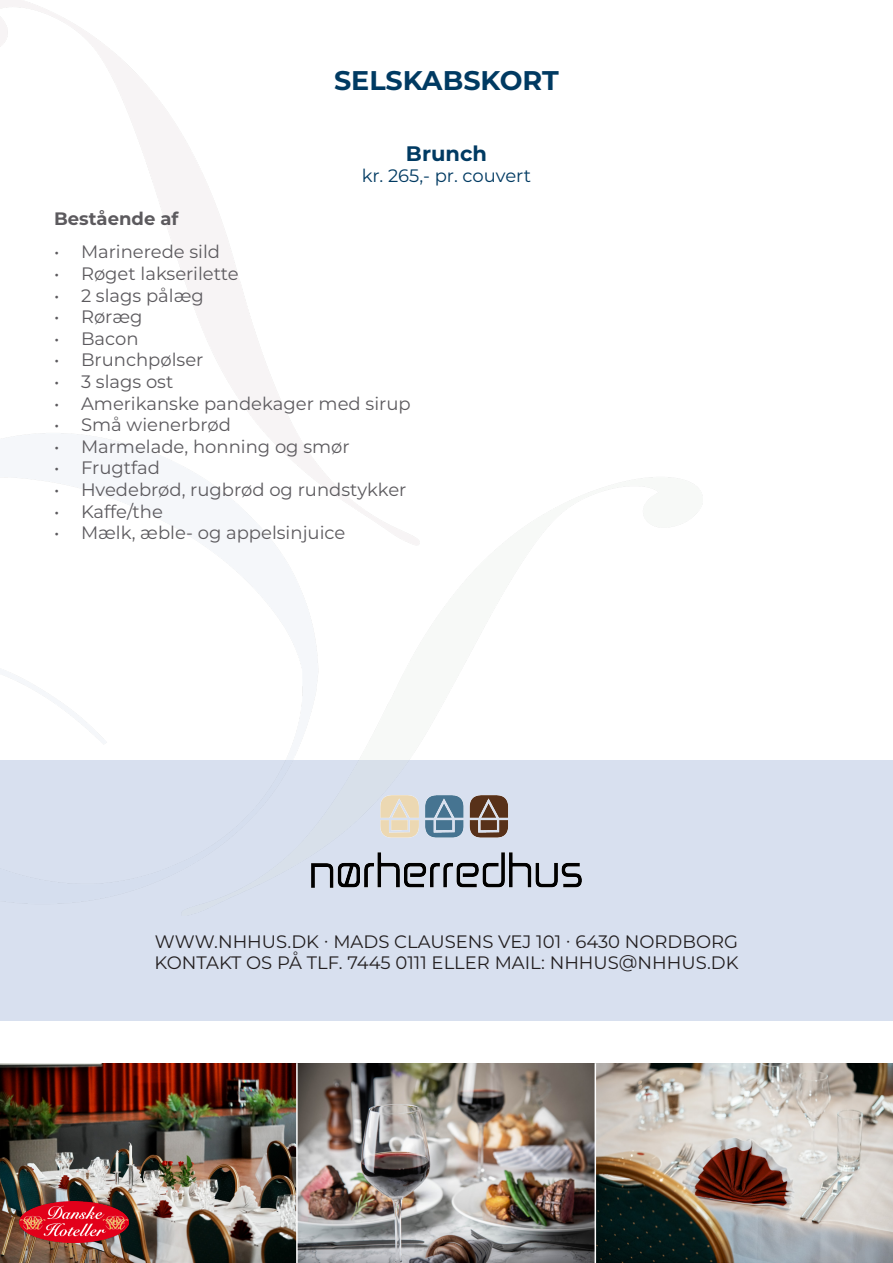
<style>
.page{position:relative;width:893px;height:1263px;background:#fff}
.page>*{position:absolute;margin:0;border:0;box-sizing:border-box;transform-origin:0 0}
.t1{font:700 27px "Montserrat";color:#003a62}
.t2{font:700 21px "Montserrat";color:#003a62}
.t3{font:18px "Montserrat";color:#5c5a5e}
.t4{font:18px/21.6px "Montserrat";color:#231f20}
.t5{font:18px "Montserrat";color:#003a62}
.t6{font:700 18px "Montserrat";color:#5c5a5e}
</style>
<div class="page">
<div style="left:0;top:761px;width:893px;height:260px;background:#d8e0ef"></div>
<img style="left:0;top:0;width:703px;height:904px">
<img style="left:0;top:1063px;width:893px;height:200px">
<hr style="left:296px;top:1063px;width:2px;height:200px;background:#fff">
<hr style="left:595px;top:1063px;width:1px;height:200px;background:#fff">
<img style="left:19px;top:1201px;width:109px;height:41px">
<h1 class="t1" style="left:334px;top:61px;width:226px">SELSKABSKORT</h1>
<p class="t2" style="left:406px;top:138px;width:83px">Brunch</p>
<p class="t5" style="left:362px;top:163px;width:171px">kr. 265,- pr. couvert</p>
<p class="t6" style="left:54px;top:206px;width:126px">Bestående af</p>
<p class="t3" style="left:54px;top:240px;width:168px">• Marinerede sild</p>
<p class="t3" style="left:54px;top:261px;width:186px">• Røget lakserilette</p>
<p class="t3" style="left:54px;top:283px;width:151px">• 2 slags pålæg</p>
<p class="t3" style="left:54px;top:304px;width:90px">• Røræg</p>
<p class="t3" style="left:54px;top:326px;width:86px">• Bacon</p>
<p class="t3" style="left:54px;top:348px;width:151px">• Brunchpølser</p>
<p class="t3" style="left:54px;top:369px;width:121px">• 3 slags ost</p>
<p class="t3" style="left:54px;top:391px;width:358px">• Amerikanske pandekager med sirup</p>
<p class="t3" style="left:54px;top:412px;width:178px">• Små wienerbrød</p>
<p class="t3" style="left:54px;top:434px;width:297px">• Marmelade, honning og smør</p>
<p class="t3" style="left:54px;top:456px;width:107px">• Frugtfad</p>
<p class="t3" style="left:54px;top:477px;width:354px">• Hvedebrød, rugbrød og rundstykker</p>
<p class="t3" style="left:54px;top:499px;width:111px">• Kaffe/the</p>
<p class="t3" style="left:54px;top:520px;width:293px">• Mælk, æble- og appelsinjuice</p>
<p class="t4" style="left:154px;top:930px;width:586px">WWW.NHHUS.DK · MADS CLAUSENS VEJ 101 · 6430 NORDBORG<br>KONTAKT OS PÅ TLF. 7445 0111 ELLER MAIL: NHHUS@NHHUS.DK</p>
</div>
